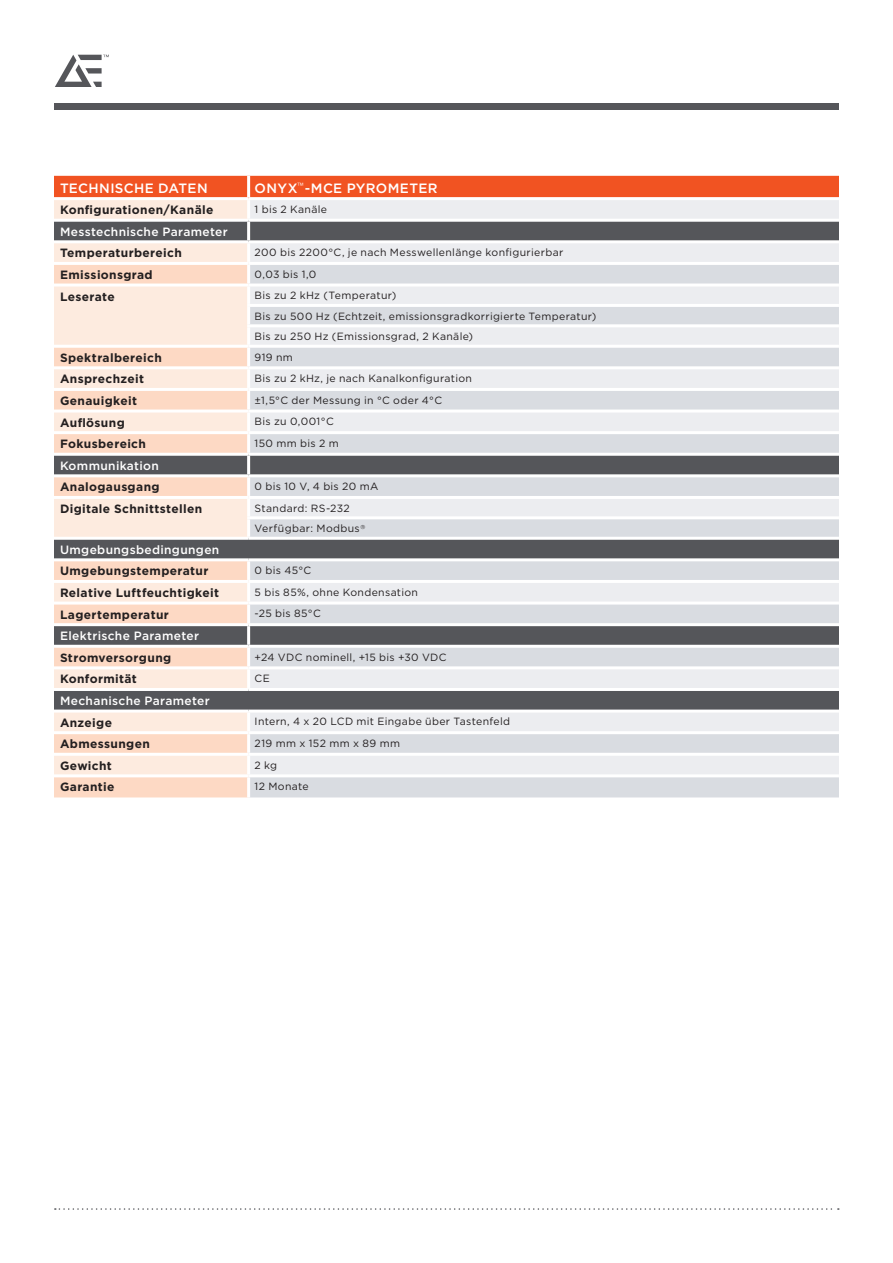
<style>
.page{position:relative;width:893px;height:1263px;background:#fff}
.page>*{position:absolute;margin:0;border:0;box-sizing:border-box;transform-origin:0 0}
.TableHead{font:500 13.5px "Gotham";letter-spacing:.025em;color:#fff}
.TableLeftColumnHead{font:700 12px "Gotham";letter-spacing:.03em;color:#231f20}
.TableHead2{font:500 12px "Gotham";letter-spacing:.03em;color:#fff}
.TableContents{font:10.5px "Gotham";letter-spacing:.03em;color:#231f20}
</style>
<div class="page">
<svg style="left:55px;top:1208px;width:784px;height:2px"></svg>
<div style="left:55px;top:103px;width:784px;height:6px;background:#55565a"></div>
<svg style="left:55px;top:55px;width:54px;height:32px"></svg>
<div style="left:54px;top:200px;width:193px;height:19px;background:#fdebdf"></div>
<div style="left:250px;top:200px;width:589px;height:19px;background:#ecedf0"></div>
<svg style="left:54px;top:222px;width:785px;height:40px;background:#a4a3a5"></svg>
<svg style="left:54px;top:265px;width:195px;height:532px;background:#e2cdc0"></svg>
<svg style="left:249px;top:265px;width:590px;height:532px;background:#cbcdd1"></svg>
<hr style="left:247px;top:222px;width:3px;height:18px;background:#fff">
<hr style="left:54px;top:240px;width:195px;height:3px;background:#fff">
<hr style="left:249px;top:240px;width:590px;height:3px;background:#fff">
<hr style="left:247px;top:243px;width:3px;height:19px;background:#fff">
<hr style="left:247px;top:265px;width:3px;height:18px;background:#fff">
<hr style="left:54px;top:283px;width:195px;height:3px;background:#fff">
<hr style="left:249px;top:283px;width:590px;height:3px;background:#fff">
<hr style="left:247px;top:286px;width:3px;height:18px;background:#fff">
<hr style="left:247px;top:304px;width:592px;height:3px;background:#fff">
<hr style="left:247px;top:307px;width:3px;height:17px;background:#fff">
<hr style="left:247px;top:324px;width:592px;height:3px;background:#fff">
<hr style="left:247px;top:327px;width:3px;height:18px;background:#fff">
<hr style="left:54px;top:345px;width:195px;height:3px;background:#fff">
<hr style="left:249px;top:345px;width:590px;height:3px;background:#fff">
<hr style="left:247px;top:348px;width:3px;height:18px;background:#fff">
<hr style="left:54px;top:366px;width:195px;height:3px;background:#fff">
<hr style="left:249px;top:366px;width:590px;height:3px;background:#fff">
<hr style="left:247px;top:369px;width:3px;height:19px;background:#fff">
<hr style="left:54px;top:388px;width:195px;height:3px;background:#fff">
<hr style="left:249px;top:388px;width:590px;height:3px;background:#fff">
<hr style="left:247px;top:391px;width:3px;height:18px;background:#fff">
<hr style="left:54px;top:409px;width:195px;height:3px;background:#fff">
<hr style="left:249px;top:409px;width:590px;height:3px;background:#fff">
<hr style="left:247px;top:412px;width:3px;height:19px;background:#fff">
<hr style="left:54px;top:431px;width:195px;height:3px;background:#fff">
<hr style="left:249px;top:431px;width:590px;height:3px;background:#fff">
<hr style="left:247px;top:434px;width:3px;height:19px;background:#fff">
<hr style="left:54px;top:453px;width:195px;height:3px;background:#fff">
<hr style="left:249px;top:453px;width:590px;height:3px;background:#fff">
<hr style="left:247px;top:456px;width:3px;height:18px;background:#fff">
<hr style="left:54px;top:474px;width:195px;height:3px;background:#fff">
<hr style="left:249px;top:474px;width:590px;height:3px;background:#fff">
<hr style="left:247px;top:477px;width:3px;height:19px;background:#fff">
<hr style="left:54px;top:496px;width:195px;height:3px;background:#fff">
<hr style="left:249px;top:496px;width:590px;height:3px;background:#fff">
<hr style="left:247px;top:499px;width:3px;height:17px;background:#fff">
<hr style="left:247px;top:516px;width:592px;height:3px;background:#fff">
<hr style="left:247px;top:519px;width:3px;height:18px;background:#fff">
<hr style="left:54px;top:537px;width:195px;height:3px;background:#fff">
<hr style="left:249px;top:537px;width:590px;height:3px;background:#fff">
<hr style="left:54px;top:558px;width:195px;height:3px;background:#fff">
<hr style="left:249px;top:558px;width:590px;height:3px;background:#fff">
<hr style="left:247px;top:561px;width:3px;height:19px;background:#fff">
<hr style="left:54px;top:580px;width:195px;height:3px;background:#fff">
<hr style="left:249px;top:580px;width:590px;height:3px;background:#fff">
<hr style="left:247px;top:583px;width:3px;height:18px;background:#fff">
<hr style="left:54px;top:601px;width:195px;height:3px;background:#fff">
<hr style="left:249px;top:601px;width:590px;height:3px;background:#fff">
<hr style="left:247px;top:604px;width:3px;height:19px;background:#fff">
<hr style="left:54px;top:623px;width:195px;height:3px;background:#fff">
<hr style="left:249px;top:623px;width:590px;height:3px;background:#fff">
<hr style="left:247px;top:626px;width:3px;height:19px;background:#fff">
<hr style="left:54px;top:645px;width:195px;height:3px;background:#fff">
<hr style="left:249px;top:645px;width:590px;height:3px;background:#fff">
<hr style="left:247px;top:648px;width:3px;height:18px;background:#fff">
<hr style="left:54px;top:666px;width:195px;height:3px;background:#fff">
<hr style="left:249px;top:666px;width:590px;height:3px;background:#fff">
<hr style="left:247px;top:669px;width:3px;height:19px;background:#fff">
<hr style="left:54px;top:688px;width:195px;height:3px;background:#fff">
<hr style="left:249px;top:688px;width:590px;height:3px;background:#fff">
<hr style="left:54px;top:709px;width:195px;height:3px;background:#fff">
<hr style="left:249px;top:709px;width:590px;height:3px;background:#fff">
<hr style="left:247px;top:712px;width:3px;height:19px;background:#fff">
<hr style="left:54px;top:731px;width:195px;height:3px;background:#fff">
<hr style="left:249px;top:731px;width:590px;height:3px;background:#fff">
<hr style="left:247px;top:734px;width:3px;height:19px;background:#fff">
<hr style="left:54px;top:753px;width:195px;height:3px;background:#fff">
<hr style="left:249px;top:753px;width:590px;height:3px;background:#fff">
<hr style="left:247px;top:756px;width:3px;height:18px;background:#fff">
<hr style="left:54px;top:774px;width:195px;height:3px;background:#fff">
<hr style="left:249px;top:774px;width:590px;height:3px;background:#fff">
<hr style="left:247px;top:777px;width:3px;height:20px;background:#fff">
<svg style="left:54px;top:176px;width:785px;height:23px;background:#f26134"></svg>
<svg style="left:361px;top:525px;width:4px;height:4px"></svg>
<p class="TableHead" style="left:60px;top:179px;width:149px">TECHNISCHE DATEN</p>
<p class="TableHead" style="left:255px;top:179px;width:185px">ONYX -MCE PYROMETER</p>
<p class="TableLeftColumnHead" style="left:60px;top:202px;width:155px">Konfigurationen/Kanäle</p>
<p class="TableContents" style="left:255px;top:203px;width:74px">1 bis 2 Kanäle</p>
<p class="TableHead2" style="left:60px;top:224px;width:169px">Messtechnische Parameter</p>
<p class="TableLeftColumnHead" style="left:60px;top:245px;width:123px">Temperaturbereich</p>
<p class="TableContents" style="left:255px;top:246px;width:310px">200 bis 2200°C, je nach Messwellenlänge konfigurierbar</p>
<p class="TableLeftColumnHead" style="left:60px;top:267px;width:94px">Emissionsgrad</p>
<p class="TableContents" style="left:255px;top:267px;width:63px">0,03 bis 1,0</p>
<p class="TableLeftColumnHead" style="left:60px;top:288px;width:56px">Leserate</p>
<p class="TableContents" style="left:255px;top:289px;width:143px">Bis zu 2 kHz (Temperatur)</p>
<p class="TableContents" style="left:255px;top:309px;width:343px">Bis zu 500 Hz (Echtzeit, emissionsgradkorrigierte Temperatur)</p>
<p class="TableContents" style="left:255px;top:330px;width:220px">Bis zu 250 Hz (Emissionsgrad, 2 Kanäle)</p>
<p class="TableLeftColumnHead" style="left:60px;top:350px;width:103px">Spektralbereich</p>
<p class="TableContents" style="left:255px;top:350px;width:40px">919 nm</p>
<p class="TableLeftColumnHead" style="left:60px;top:371px;width:86px">Ansprechzeit</p>
<p class="TableContents" style="left:255px;top:372px;width:219px">Bis zu 2 kHz, je nach Kanalkonfiguration</p>
<p class="TableLeftColumnHead" style="left:60px;top:393px;width:79px">Genauigkeit</p>
<p class="TableContents" style="left:255px;top:393px;width:189px">±1,5°C der Messung in °C oder 4°C</p>
<p class="TableLeftColumnHead" style="left:60px;top:414px;width:66px">Auflösung</p>
<p class="TableContents" style="left:255px;top:415px;width:81px">Bis zu 0,001°C</p>
<p class="TableLeftColumnHead" style="left:60px;top:436px;width:87px">Fokusbereich</p>
<p class="TableContents" style="left:255px;top:437px;width:86px">150 mm bis 2 m</p>
<p class="TableHead2" style="left:60px;top:458px;width:100px">Kommunikation</p>
<p class="TableLeftColumnHead" style="left:60px;top:479px;width:101px">Analogausgang</p>
<p class="TableContents" style="left:255px;top:480px;width:125px">0 bis 10 V, 4 bis 20 mA</p>
<p class="TableLeftColumnHead" style="left:60px;top:501px;width:144px">Digitale Schnittstellen</p>
<p class="TableContents" style="left:255px;top:501px;width:97px">Standard: RS-232</p>
<p class="TableContents" style="left:255px;top:522px;width:107px">Verfügbar: Modbus</p>
<p class="TableHead2" style="left:60px;top:542px;width:161px">Umgebungsbedingungen</p>
<p class="TableLeftColumnHead" style="left:60px;top:563px;width:150px">Umgebungstemperatur</p>
<p class="TableContents" style="left:255px;top:564px;width:58px">0 bis 45°C</p>
<p class="TableLeftColumnHead" style="left:60px;top:585px;width:161px">Relative Luftfeuchtigkeit</p>
<p class="TableContents" style="left:255px;top:585px;width:165px">5 bis 85%, ohne Kondensation</p>
<p class="TableLeftColumnHead" style="left:60px;top:606px;width:110px">Lagertemperatur</p>
<p class="TableContents" style="left:255px;top:607px;width:68px">-25 bis 85°C</p>
<p class="TableHead2" style="left:60px;top:628px;width:140px">Elektrische Parameter</p>
<p class="TableLeftColumnHead" style="left:60px;top:650px;width:113px">Stromversorgung</p>
<p class="TableContents" style="left:255px;top:650px;width:193px">+24 VDC nominell, +15 bis +30 VDC</p>
<p class="TableLeftColumnHead" style="left:60px;top:671px;width:78px">Konformität</p>
<p class="TableContents" style="left:255px;top:672px;width:17px">CE</p>
<p class="TableHead2" style="left:60px;top:693px;width:151px">Mechanische Parameter</p>
<p class="TableLeftColumnHead" style="left:60px;top:714px;width:54px">Anzeige</p>
<p class="TableContents" style="left:255px;top:715px;width:257px">Intern, 4 x 20 LCD mit Eingabe über Tastenfeld</p>
<p class="TableLeftColumnHead" style="left:60px;top:736px;width:91px">Abmessungen</p>
<p class="TableContents" style="left:255px;top:737px;width:147px">219 mm x 152 mm x 89 mm</p>
<p class="TableLeftColumnHead" style="left:60px;top:758px;width:53px">Gewicht</p>
<p class="TableContents" style="left:255px;top:758px;width:24px">2 kg</p>
<p class="TableLeftColumnHead" style="left:60px;top:779px;width:56px">Garantie</p>
<p class="TableContents" style="left:255px;top:780px;width:56px">12 Monate</p>
</div>
